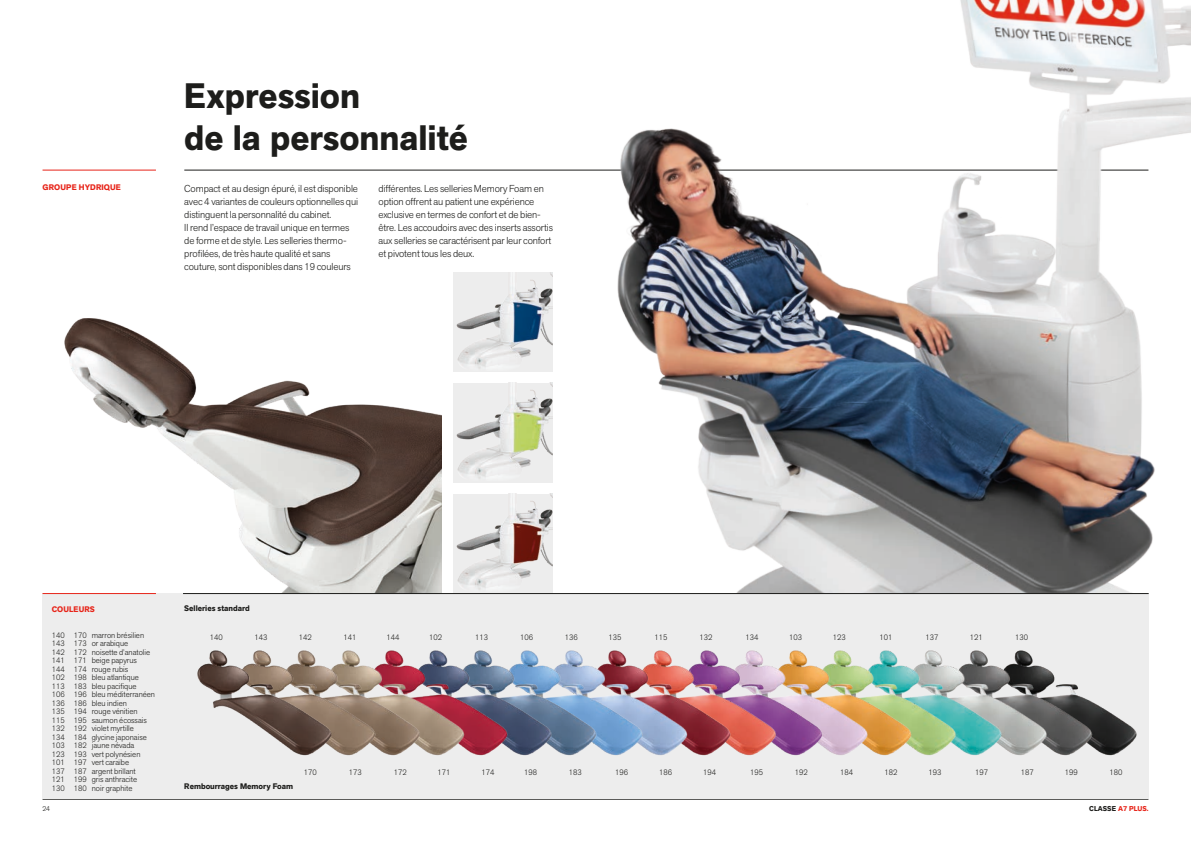
<style>
.page{position:relative;width:1191px;height:842px;background:#fff}
.page>*{position:absolute;margin:0;border:0;box-sizing:border-box;transform-origin:0 0}
.t1{font:700 35px/42px "Akzid Grtsk Next";color:#1d1d1b}
.t2{font:300 10px/13px "Akzid Grtsk Next";letter-spacing:-.01em;color:#1d1d1b}
.t3{font:300 8px/8.5px "Akzid Grtsk Next";color:#1d1d1b;text-align:justify}
.t4{font:700 8px "Akzid Grtsk Next";color:#1d1d1b}
.t5{font:700 8px "Akzid Grtsk Next";letter-spacing:.01em;color:#e72419}
.t6{font:700 7px "Akzid Grtsk Next";letter-spacing:.01em;color:#e72419}
.t7{font:300 7px "Akzid Grtsk Next";color:#1d1d1b}
.s1{color:#1d1d1b}
</style>
<div class="page">
<hr style="left:184px;top:170px;width:964px;height:1px;background:#1d1d1b">
<hr style="left:43px;top:799px;width:1105px;height:1px;background:#1d1d1b">
<hr style="left:43px;top:170px;width:113px;height:1px;background:#e72419">
<div style="left:43px;top:594px;width:1105px;height:205px;background:#ededed"></div>
<img style="left:64px;top:318px;width:377px;height:276px">
<img style="left:453px;top:494px;width:100px;height:98px">
<hr style="left:43px;top:593px;width:113px;height:1px;background:#e72419">
<img style="left:595px;top:0;width:596px;height:593px">
<img style="left:1097px;top:704px;width:40px;height:52px">
<img style="left:1058px;top:684px;width:39px;height:72px">
<img style="left:1006px;top:650px;width:52px;height:105px">
<img style="left:965px;top:650px;width:41px;height:106px">
<img style="left:916px;top:650px;width:49px;height:106px">
<img style="left:874px;top:650px;width:42px;height:106px">
<img style="left:832px;top:650px;width:42px;height:105px">
<img style="left:782px;top:650px;width:50px;height:106px">
<img style="left:741px;top:650px;width:41px;height:106px">
<img style="left:690px;top:650px;width:51px;height:106px">
<img style="left:649px;top:650px;width:41px;height:105px">
<img style="left:603px;top:650px;width:46px;height:106px">
<img style="left:558px;top:650px;width:45px;height:106px">
<img style="left:519px;top:650px;width:39px;height:106px">
<div style="left:453px;top:272px;width:100px;height:100px;background:#ededed"></div>
<img style="left:456px;top:272px;width:97px;height:96px">
<div style="left:453px;top:383px;width:100px;height:100px;background:#ededed"></div>
<img style="left:456px;top:383px;width:97px;height:95px">
<div style="left:1163px;top:280px;width:28px;height:103px;background:#fff"></div>
<hr style="left:183px;top:593px;width:965px;height:1px;background:#1d1d1b">
<img style="left:468px;top:650px;width:51px;height:106px">
<img style="left:427px;top:650px;width:41px;height:106px">
<img style="left:383px;top:650px;width:44px;height:106px">
<img style="left:338px;top:650px;width:45px;height:106px">
<img style="left:197px;top:650px;width:141px;height:106px">
<h1 class="t1" style="left:184px;top:75px;width:285px">Expression<br>de la personnalité</h1>
<p class="t5" style="left:43px;top:182px;width:80px">GROUPE HYDRIQUE</p>
<p class="t2" style="left:184px;top:182px;width:175px">Compact et au design épuré, il est disponible avec 4 variantes de couleurs optionnelles qui distinguent la personnalité du cabinet.<br>Il rend l’espace de travail unique en termes de forme et de style. Les selleries thermo&shy;profilées, de très haute qualité et sans couture, sont disponibles dans 19 couleurs</p>
<p class="t2" style="left:378px;top:182px;width:176px">différentes. Les selleries Memory Foam en option offrent au patient une expérience exclusive en termes de confort et de bien&shy;être. Les accoudoirs avec des inserts assortis aux selleries se caractérisent par leur confort et pivotent tous les deux.</p>
<p class="t5" style="left:52px;top:604px;width:45px">COULEURS</p>
<p class="t4" style="left:184px;top:603px;width:67px">Selleries standard</p>
<p class="t3" style="left:74px;top:631px;width:83px;text-align:left">170 marron brésilien<br>173 or arabique<br>172 noisette d’anatolie<br>171 beige papyrus<br>174 rouge rubis<br>198 bleu atlantique<br>183 bleu pacifique<br>196 bleu méditerranéen<br>186 bleu indien<br>194 rouge vénitien<br>195 saumon écossais<br>192 violet myrtille<br>184 glycine japonaise<br>182 jaune névada<br>193 vert polynésien<br>197 vert caraïbe<br>187 argent brillant<br>199 gris anthracite<br>180 noir graphite</p>
<p class="t3" style="left:52px;top:631px;width:15px">140<br>143<br>142<br>141<br>144<br>102<br>113<br>106<br>136<br>135<br>115<br>132<br>134<br>103<br>123<br>101<br>137<br>121<br>130</p>
<p class="t3" style="left:210px;top:633px;width:15px">140</p>
<p class="t3" style="left:254px;top:633px;width:15px">143</p>
<p class="t3" style="left:299px;top:633px;width:15px">142</p>
<p class="t3" style="left:343px;top:633px;width:15px">141</p>
<p class="t3" style="left:386px;top:633px;width:15px">144</p>
<p class="t3" style="left:429px;top:633px;width:15px">102</p>
<p class="t3" style="left:475px;top:633px;width:15px">113</p>
<p class="t3" style="left:520px;top:633px;width:15px">106</p>
<p class="t3" style="left:565px;top:633px;width:15px">136</p>
<p class="t3" style="left:608px;top:633px;width:15px">135</p>
<p class="t3" style="left:654px;top:633px;width:15px">115</p>
<p class="t3" style="left:699px;top:633px;width:15px">132</p>
<p class="t3" style="left:745px;top:633px;width:15px">134</p>
<p class="t3" style="left:789px;top:633px;width:15px">103</p>
<p class="t3" style="left:833px;top:633px;width:15px">123</p>
<p class="t3" style="left:879px;top:633px;width:15px">101</p>
<p class="t3" style="left:925px;top:633px;width:15px">137</p>
<p class="t3" style="left:969px;top:633px;width:15px">121</p>
<p class="t3" style="left:1015px;top:633px;width:15px">130</p>
<p class="t3" style="left:524px;top:767px;width:15px">198</p>
<p class="t3" style="left:569px;top:767px;width:15px">183</p>
<p class="t3" style="left:615px;top:767px;width:15px">196</p>
<p class="t3" style="left:659px;top:767px;width:15px">186</p>
<p class="t3" style="left:703px;top:767px;width:15px">194</p>
<p class="t3" style="left:750px;top:767px;width:15px">195</p>
<p class="t3" style="left:794px;top:767px;width:15px">192</p>
<p class="t3" style="left:840px;top:767px;width:15px">184</p>
<p class="t3" style="left:884px;top:767px;width:15px">182</p>
<p class="t3" style="left:928px;top:767px;width:15px">193</p>
<p class="t3" style="left:975px;top:767px;width:15px">197</p>
<p class="t3" style="left:1020px;top:767px;width:15px">187</p>
<p class="t3" style="left:1064px;top:767px;width:15px">199</p>
<p class="t3" style="left:1109px;top:767px;width:15px">180</p>
<p class="t3" style="left:304px;top:767px;width:15px">170</p>
<p class="t3" style="left:349px;top:767px;width:15px">173</p>
<p class="t3" style="left:394px;top:767px;width:15px">172</p>
<p class="t3" style="left:437px;top:767px;width:15px">171</p>
<p class="t3" style="left:481px;top:767px;width:15px">174</p>
<p class="t4" style="left:184px;top:781px;width:110px">Rembourrages Memory Foam</p>
<p class="t7" style="left:43px;top:804px;width:9px">24</p>
<p class="t6" style="left:1089px;top:804px;width:61px"><span class="s1">CLASSE</span> A7 PLUS.</p>
</div>
